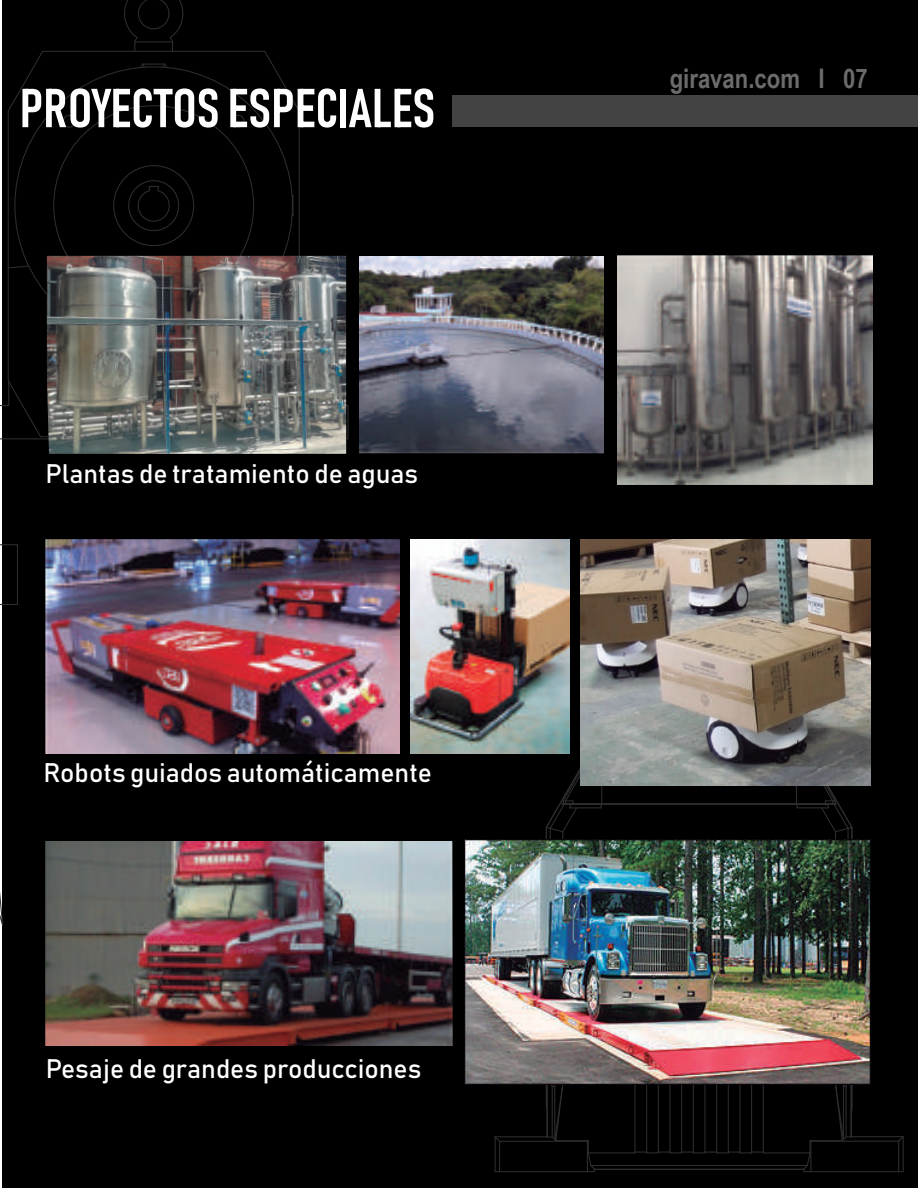
<style>
.page{position:relative;width:918px;height:1188px;background:#fff}
.page>*{position:absolute;margin:0;border:0;box-sizing:border-box;transform-origin:0 0}
.t1{font:54px "Bahnschrift 600 75";color:#fff}
.t2{font:700 27px "Arial Narrow";color:#6b6b6b}
.t3{font:26.4px "Bahnschrift 400 100";color:#fff}
</style>
<div class="page">
<div style="left:3px;top:0;width:915px;height:1188px;background:#000"></div>
<svg style="left:140px;top:63px;width:27px;height:4px"></svg>
<svg style="left:293px;top:195px;width:1px;height:21px"></svg>
<svg style="left:7px;top:265px;width:23px;height:4px"></svg>
<hr style="left:8px;top:268px;width:1px;height:113px;background:#2e2e2e">
<hr style="left:41px;top:436px;width:107px;height:1px;background:#2e2e2e">
<svg style="left:7px;top:51px;width:36px;height:61px"></svg>
<hr style="left:43px;top:51px;width:222px;height:1px;background:#2e2e2e">
<svg style="left:264px;top:50px;width:36px;height:62px"></svg>
<hr style="left:299px;top:111px;width:1px;height:176px;background:#2e2e2e">
<hr style="left:8px;top:111px;width:1px;height:157px;background:#2e2e2e">
<hr style="left:0;top:438px;width:54px;height:1px;background:#2e2e2e">
<svg style="left:0;top:379px;width:41px;height:59px"></svg>
<hr style="left:347px;top:406px;width:2px;height:33px;background:#2e2e2e">
<hr style="left:254px;top:438px;width:94px;height:1px;background:#2e2e2e">
<hr style="left:299px;top:405px;width:49px;height:1px;background:#2e2e2e">
<div style="left:63px;top:115px;width:13px;height:13px;border:1px solid #2e2e2e;border-radius:50%"></div>
<div style="left:232px;top:115px;width:13px;height:13px;border:1px solid #2e2e2e;border-radius:50%"></div>
<div style="left:113px;top:165px;width:81px;height:81px;border:1px solid #2e2e2e;border-radius:50%"></div>
<svg style="left:136px;top:186px;width:35px;height:36px"></svg>
<div style="left:128px;top:180px;width:51px;height:51px;border:1px solid #2e2e2e;border-radius:50%"></div>
<svg style="left:124px;top:0;width:60px;height:51px"></svg>
<hr style="left:594px;top:1169px;width:210px;height:1px;background:#2e2e2e">
<hr style="left:851px;top:827px;width:1px;height:280px;background:#2e2e2e">
<hr style="left:546px;top:827px;width:1px;height:280px;background:#2e2e2e">
<hr style="left:602px;top:803px;width:194px;height:1px;background:#2e2e2e">
<hr style="left:898px;top:1141px;width:1px;height:31px;background:#2e2e2e">
<svg style="left:897px;top:1136px;width:7px;height:7px"></svg>
<hr style="left:903px;top:1137px;width:1px;height:35px;background:#2e2e2e">
<svg style="left:803px;top:1140px;width:9px;height:32px"></svg>
<hr style="left:851px;top:1136px;width:52px;height:1px;background:#2e2e2e">
<hr style="left:811px;top:1141px;width:88px;height:1px;background:#2e2e2e">
<hr style="left:810px;top:1140px;width:32px;height:1px;background:#2e2e2e">
<hr style="left:811px;top:1171px;width:88px;height:1px;background:#2e2e2e">
<svg style="left:587px;top:1140px;width:9px;height:32px"></svg>
<hr style="left:495px;top:1137px;width:1px;height:35px;background:#2e2e2e">
<svg style="left:494px;top:1136px;width:7px;height:7px"></svg>
<hr style="left:499px;top:1141px;width:1px;height:31px;background:#2e2e2e">
<hr style="left:500px;top:1141px;width:87px;height:1px;background:#2e2e2e">
<hr style="left:495px;top:1136px;width:52px;height:1px;background:#2e2e2e">
<hr style="left:556px;top:1140px;width:32px;height:1px;background:#2e2e2e">
<hr style="left:500px;top:1171px;width:87px;height:1px;background:#2e2e2e">
<hr style="left:646px;top:977px;width:1px;height:175px;background:#2e2e2e">
<hr style="left:634px;top:961px;width:2px;height:191px;background:#2e2e2e">
<hr style="left:739px;top:987px;width:1px;height:165px;background:#2e2e2e">
<hr style="left:728px;top:994px;width:1px;height:158px;background:#2e2e2e">
<hr style="left:591px;top:1165px;width:216px;height:1px;background:#2e2e2e">
<hr style="left:588px;top:1152px;width:47px;height:1px;background:#2e2e2e">
<hr style="left:763px;top:1152px;width:47px;height:1px;background:#2e2e2e">
<svg style="left:635px;top:1152px;width:128px;height:1px"></svg>
<hr style="left:669px;top:994px;width:2px;height:158px;background:#2e2e2e">
<hr style="left:658px;top:987px;width:1px;height:165px;background:#2e2e2e">
<hr style="left:716px;top:998px;width:1px;height:154px;background:#2e2e2e">
<hr style="left:704px;top:999px;width:1px;height:153px;background:#2e2e2e">
<hr style="left:763px;top:961px;width:1px;height:191px;background:#2e2e2e">
<hr style="left:751px;top:977px;width:1px;height:175px;background:#2e2e2e">
<hr style="left:681px;top:998px;width:1px;height:154px;background:#2e2e2e">
<hr style="left:693px;top:999px;width:1px;height:153px;background:#2e2e2e">
<hr style="left:550px;top:828px;width:1px;height:247px;background:#2e2e2e">
<hr style="left:562px;top:832px;width:1px;height:252px;background:#2e2e2e">
<hr style="left:835px;top:832px;width:1px;height:252px;background:#2e2e2e">
<hr style="left:848px;top:828px;width:1px;height:247px;background:#2e2e2e">
<svg style="left:834px;top:1084px;width:19px;height:58px"></svg>
<hr style="left:843px;top:1086px;width:1px;height:54px;background:#2e2e2e">
<svg style="left:545px;top:1084px;width:19px;height:57px"></svg>
<hr style="left:601px;top:804px;width:196px;height:1px;background:#2e2e2e">
<svg style="left:545px;top:763px;width:57px;height:70px"></svg>
<svg style="left:796px;top:786px;width:57px;height:47px"></svg>
<div style="left:452px;top:95px;width:466px;height:31px;background:#434343"></div>
<img style="left:360px;top:256px;width:243px;height:198px">
<img style="left:617px;top:256px;width:256px;height:229px">
<img style="left:46px;top:841px;width:406px;height:204px">
<img style="left:46px;top:539px;width:353px;height:214px">
<img style="left:411px;top:539px;width:159px;height:215px">
<img style="left:47px;top:256px;width:299px;height:198px">
<svg style="left:0;top:544px;width:18px;height:382px"></svg>
<img style="left:581px;top:539px;width:289px;height:247px">
<img style="left:464px;top:840px;width:406px;height:244px">
<h1 class="t1" style="left:20px;top:74px;width:417px">PROYECTOS ESPECIALES</h1>
<p class="t3" style="left:45px;top:457px;width:374px">Plantas de tratamiento de aguas</p>
<p class="t3" style="left:44px;top:756px;width:390px">Robots guiados automáticamente</p>
<p class="t3" style="left:46px;top:1052px;width:377px">Pesaje de grandes producciones</p>
<p class="t2" style="left:670px;top:58px;width:200px">giravan.com I 07</p>
</div>
